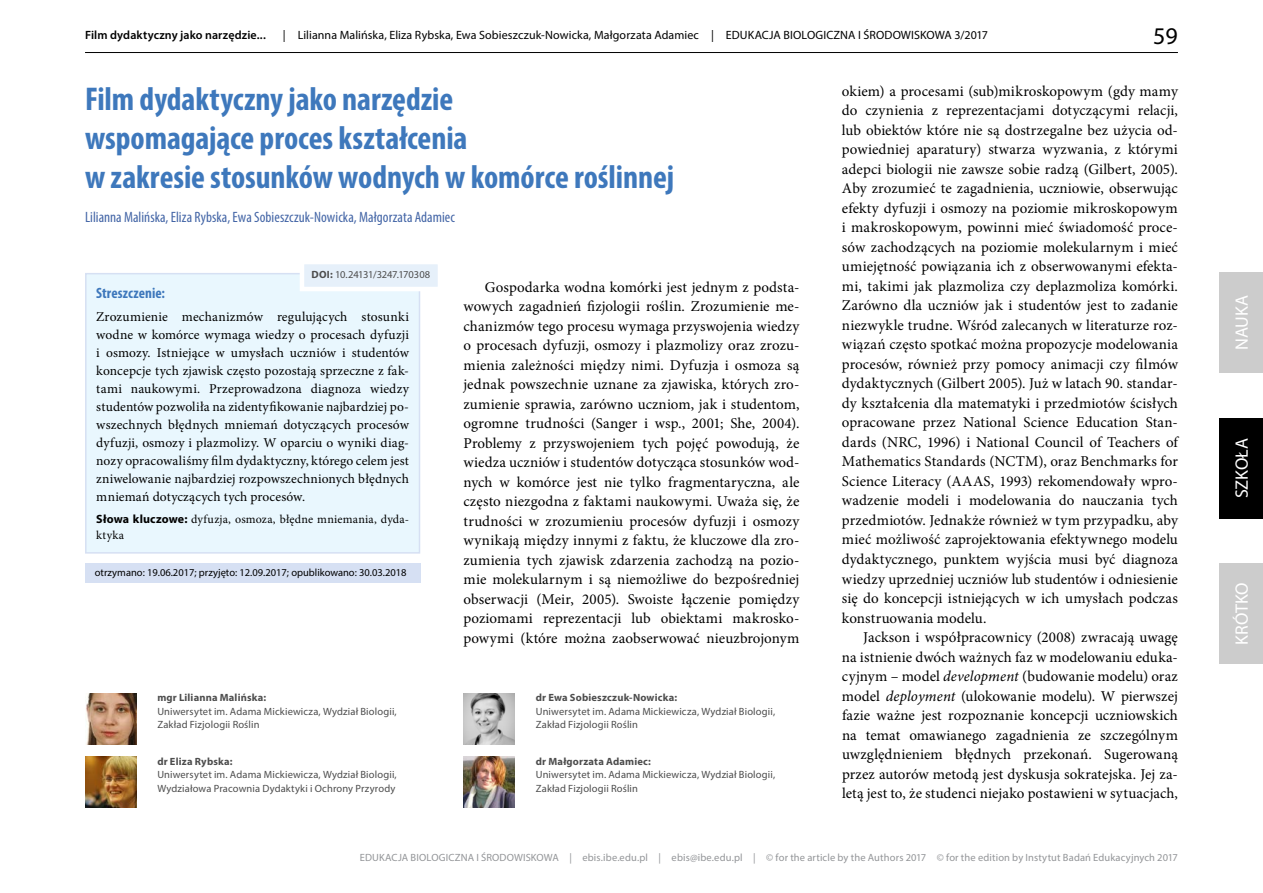
<style>
.page{position:relative;width:1263px;height:893px;background:#fff}
.page>*{position:absolute;margin:0;border:0;box-sizing:border-box;transform-origin:0 0}
.t1{font:700 condensed 33px/39px "Myriad Pro";letter-spacing:-.005em;color:#3e78bc}
.t2{font:24px "Myriad Pro";color:#000}
.t3{font:18px "Myriad Pro";color:#fff}
.t4{font:15px/19.5px "Minion Pro";letter-spacing:.005em;color:#000;text-align:justify}
.t5{font:condensed 15px "Myriad Pro";letter-spacing:.005em;color:#4365a6}
.t6{font:700 condensed 15px "Myriad Pro";letter-spacing:.005em;color:#3e78bc}
.t7{font:13.5px/18px "Minion Pro";letter-spacing:.01em;color:#000;text-align:justify}
.t8{font:12px "Myriad Pro";letter-spacing:.01em;color:#000}
.t9{font:12px/16.5px "Minion Pro";letter-spacing:.02em;color:#000}
.t10{font:600 12px "Myriad Pro";letter-spacing:.01em;color:#000}
.t11{font:10.5px/13.5px "Myriad Pro";letter-spacing:.015em;color:#4d4d4d}
.t12{font:10.5px "Myriad Pro";letter-spacing:.015em;color:#939598}
.t13{font:700 10.5px "Myriad Pro";letter-spacing:.02em;color:#4d4d4d}
.t14{font:10.5px "Myriad Pro";color:#000}
.t15{font:10.5px "Myriad Pro";letter-spacing:-.015em;color:#4d4d4d}
.s1{color:#fff}
.s2{font-weight:700}
.s3{font-family:"Myriad Pro";font-weight:700}
.s4{font-style:italic}
</style>
<div class="page">
<hr style="left:85px;top:52px;width:1093px;height:1px;background:#000">
<div style="left:1219px;top:418px;width:44px;height:100px;background:#000"></div>
<div style="left:1219px;top:272px;width:44px;height:101px;background:#ccc"></div>
<div style="left:1219px;top:563px;width:44px;height:101px;background:#ccc"></div>
<div style="left:85px;top:563px;width:335px;height:20px;background:#d6e0f3"></div>
<div style="left:86px;top:274px;width:333px;height:279px;background:#e9f7fe"></div>
<div style="left:85px;top:273px;width:335px;height:281px;border:2px solid #d6e0f3"></div>
<div style="left:302px;top:262px;width:138px;height:27px;background:#e6f0fa"></div>
<div style="left:300px;top:260px;width:142px;height:31px;border:4px solid #fff"></div>
<img style="left:86px;top:693px;width:50px;height:52px">
<img style="left:85px;top:757px;width:51px;height:51px">
<img style="left:463px;top:757px;width:51px;height:51px">
<img style="left:463px;top:693px;width:51px;height:52px">
<p class="t10" style="left:85px;top:27px;width:182px">Film dydaktyczny jako narzędzie...</p>
<p class="t8" style="left:283px;top:27px;width:707px">| Lilianna Malińska, Eliza Rybska, Ewa Sobieszczuk-Nowicka, Małgorzata Adamiec | EDUKACJA BIOLOGICZNA I ŚRODOWISKOWA 3/2017</p>
<h2 class="t2" style="left:1153px;top:21px;width:26px">59</h2>
<h1 class="t1" style="left:85px;top:79px;width:590px">Film dydaktyczny jako narzędzie<span class="s1">...<br></span>wspomagające proces kształcenia<br>w zakresie stosunków wodnych w komórce roślinnej</h1>
<p class="t5" style="left:85px;top:208px;width:371px">Lilianna Malińska, Eliza Rybska, Ewa Sobieszczuk-Nowicka, Małgorzata Adamiec</p>
<p class="t15" style="left:312px;top:268px;width:120px"><span class="s2">DOI:</span> 10.24131/3247.170308</p>
<p class="t6" style="left:96px;top:284px;width:70px">Streszczenie:</p>
<p class="t7" style="left:96px;top:308px;width:314px">Zrozumienie mechanizmów regulujących stosunki wodne w komórce wymaga wiedzy o procesach dyfuzji i osmozy. Istniejące w umysłach uczniów i studentów koncepcje tych zjawisk często pozostają sprzeczne z fak&shy;tami naukowymi. Przeprowadzona diagnoza wiedzy studentów pozwoliła na zidentyfikowanie najbardziej po&shy;wszechnych błędnych mniemań dotyczących procesów dyfuzji, osmozy i plazmolizy. W oparciu o wyniki diag&shy;nozy opracowaliśmy film dydaktyczny, którego celem jest zniwelowanie najbardziej rozpowszechnionych błędnych mniemań dotyczących tych procesów.</p>
<p class="t9" style="left:96px;top:511px;width:314px"><span class="s3">Słowa kluczowe:</span> dyfuzja, osmoza, błędne mniemania, dyda&shy;ktyka</p>
<p class="t14" style="left:95px;top:566px;width:313px">otrzymano: 19.06.2017; przyjęto: 12.09.2017; opublikowano: 30.03.2018</p>
<p class="t13" style="left:157px;top:691px;width:110px">mgr Lilianna Malińska:</p>
<p class="t11" style="left:157px;top:704px;width:241px">Uniwersytet im. Adama Mickiewicza, Wydział Biologii,<br>Zakład Fizjologii Roślin</p>
<p class="t13" style="left:157px;top:754px;width:77px">dr Eliza Rybska:</p>
<p class="t11" style="left:157px;top:768px;width:241px">Uniwersytet im. Adama Mickiewicza, Wydział Biologii,<br>Wydziałowa Pracownia Dydaktyki i Ochrony Przyrody</p>
<p class="t4" style="left:463px;top:277px;width:337px;text-indent:21px">Gospodarka wodna komórki jest jednym z podsta&shy;wowych zagadnień fizjologii roślin. Zrozumienie me&shy;chanizmów tego procesu wymaga przyswojenia wiedzy o procesach dyfuzji, osmozy i plazmolizy oraz zrozu&shy;mienia zależności między nimi. Dyfuzja i osmoza są jednak powszechnie uznane za zjawiska, których zro&shy;zumienie sprawia, zarówno uczniom, jak i studentom, ogromne trudności (Sanger i wsp., 2001; She, 2004).<br>Problemy z przyswojeniem tych pojęć powodują, że wiedza uczniów i studentów dotycząca stosunków wod&shy;nych w komórce jest nie tylko fragmentaryczna, ale często niezgodna z faktami naukowymi. Uważa się, że trudności w zrozumieniu procesów dyfuzji i osmozy wynikają między innymi z faktu, że kluczowe dla zro&shy;zumienia tych zjawisk zdarzenia zachodzą na pozio&shy;mie molekularnym i są niemożliwe do bezpośredniej obserwacji (Meir, 2005). Swoiste łączenie pomiędzy poziomami reprezentacji lub obiektami makrosko&shy;powymi (które można zaobserwować nieuzbrojonym</p>
<p class="t13" style="left:536px;top:691px;width:143px">dr Ewa Sobieszczuk-Nowicka:</p>
<p class="t11" style="left:536px;top:704px;width:241px">Uniwersytet im. Adama Mickiewicza, Wydział Biologii,<br>Zakład Fizjologii Roślin</p>
<p class="t13" style="left:536px;top:754px;width:117px">dr Małgorzata Adamiec:</p>
<p class="t11" style="left:536px;top:768px;width:241px">Uniwersytet im. Adama Mickiewicza, Wydział Biologii,<br>Zakład Fizjologii Roślin</p>
<p class="t4" style="left:842px;top:81px;width:337px">okiem) a procesami (sub)mikroskopowym (gdy mamy do czynienia z reprezentacjami dotyczącymi relacji, lub obiektów które nie są dostrzegalne bez użycia od&shy;powiedniej aparatury) stwarza wyzwania, z którymi adepci biologii nie zawsze sobie radzą (Gilbert, 2005).<br>Aby zrozumieć te zagadnienia, uczniowie, obserwując efekty dyfuzji i osmozy na poziomie mikroskopowym i makroskopowym, powinni mieć świadomość proce&shy;sów zachodzących na poziomie molekularnym i mieć umiejętność powiązania ich z obserwowanymi efekta&shy;mi, takimi jak plazmoliza czy deplazmoliza komórki.<br>Zarówno dla uczniów jak i studentów jest to zadanie niezwykle trudne. Wśród zalecanych w literaturze roz&shy;wiązań często spotkać można propozycje modelowania procesów, również przy pomocy animacji czy filmów dydaktycznych (Gilbert 2005). Już w latach 90. standar&shy;dy kształcenia dla matematyki i przedmiotów ścisłych opracowane przez National Science Education Stan&shy;dards (NRC, 1996) i National Council of Teachers of Mathematics Standards (NCTM), oraz Benchmarks for Science Literacy (AAAS, 1993) rekomendowały wpro&shy;wadzenie modeli i modelowania do nauczania tych przedmiotów. Jednakże również w tym przypadku, aby mieć możliwość zaprojektowania efektywnego modelu dydaktycznego, punktem wyjścia musi być diagnoza wiedzy uprzedniej uczniów lub studentów i odniesienie się do koncepcji istniejących w ich umysłach podczas konstruowania modelu.</p>
<p class="t4" style="left:842px;top:627px;width:337px;text-indent:21px">Jackson i współpracownicy (2008) zwracają uwagę na istnienie dwóch ważnych faz w modelowaniu eduka&shy;cyjnym – model <span class="s4">development</span> (budowanie modelu) oraz model <span class="s4">deployment</span> (ulokowanie modelu). W pierwszej fazie ważne jest rozpoznanie koncepcji uczniowskich na temat omawianego zagadnienia ze szczególnym uwzględnieniem błędnych przekonań. Sugerowaną przez autorów metodą jest dyskusja sokratejska. Jej za&shy;letą jest to, że studenci niejako postawieni w sytuacjach,</p>
<p class="t12" style="left:360px;top:851px;width:819px">EDUKACJA BIOLOGICZNA I ŚRODOWISKOWA | ebis.ibe.edu.pl | ebis@ibe.edu.pl | © for the article by the Authors 2017 © for the edition by Instytut Badań Edukacyjnych 2017</p>
<p class="t3" style="left:1230px;top:350px;width:56px;rotate:-90deg">NAUKA</p>
<p class="t3" style="left:1230px;top:498px;width:62px;rotate:-90deg">SZKOŁA</p>
<p class="t3" style="left:1230px;top:645px;width:64px;rotate:-90deg">KRÓTKO</p>
</div>
